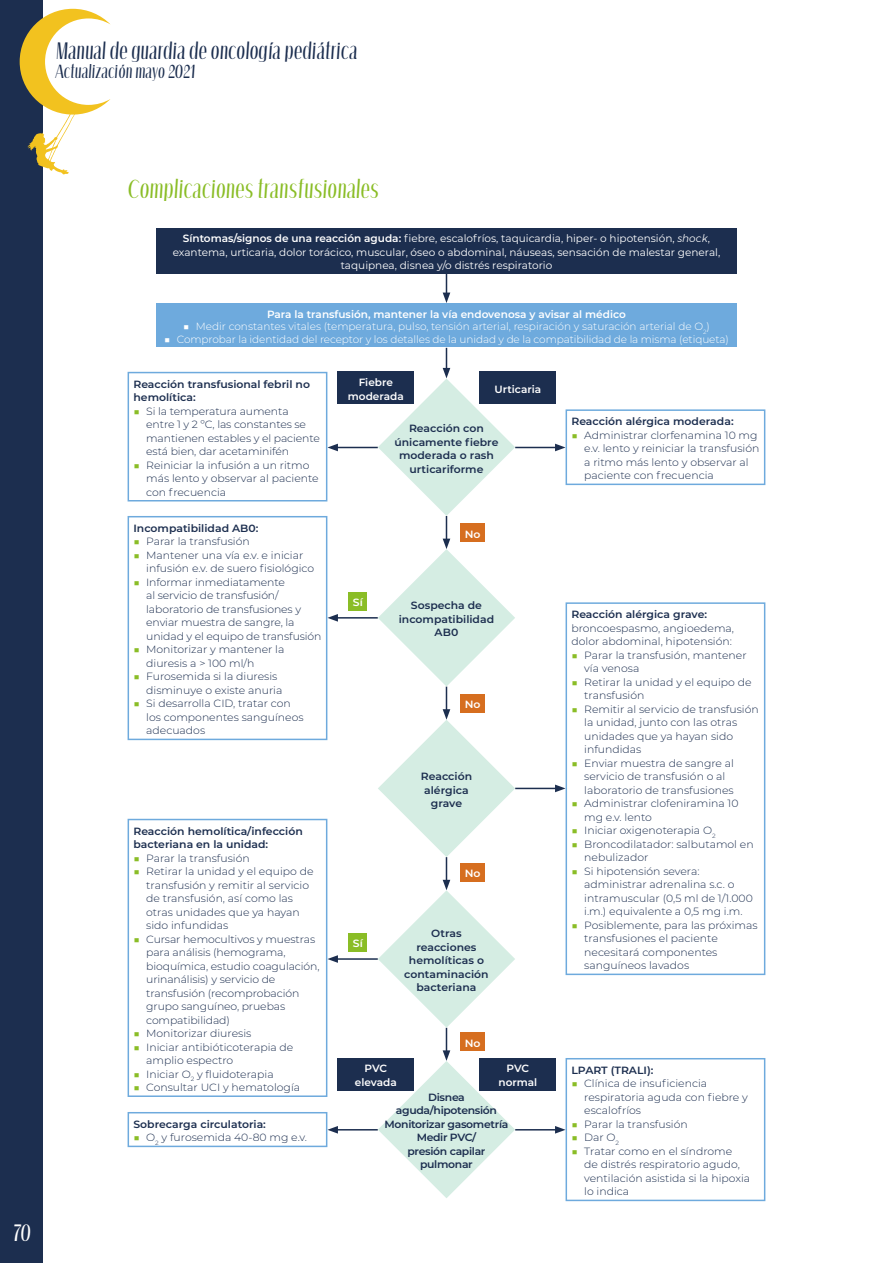
<style>
.page{position:relative;width:893px;height:1263px;background:#fff}
.page>*{position:absolute;margin:0;border:0;box-sizing:border-box;transform-origin:0 0}
.t1{font:700 16.5px "void";color:#8abd26}
.t2{font:700 15px "void";color:#1c2e4f}
.t3{font:700 15px "void";color:#fff}
.t4{font:700 12px "void";color:#1c2e4f}
.t5{font:300 10.5px/13.5px "Montserrat";color:#1c2e4f}
.t6{font:600 10.5px/13.5px "Montserrat";color:#1c2e4f;text-align:center}
.t7{font:10.5px/13.5px "Montserrat";color:#fff;text-align:center}
.t8{font:300 10.5px "Montserrat";letter-spacing:-.01em;color:#fff}
.t9{font:600 10.5px/13.5px "Montserrat";color:#fff;text-align:center}
.t10{font:600 10.5px/13.5px "Montserrat";letter-spacing:-.03em;color:#1c2e4f;text-align:center}
.s1{font-weight:600}
.s2{font-weight:300;font-style:italic}
.s3{color:#8abd26}
</style>
<div class="page">
<div style="left:0;top:0;width:43px;height:1263px;background:#1c2e4f"></div>
<svg style="left:20px;top:9px;width:91px;height:165px"></svg>
<div style="left:156px;top:228px;width:580px;height:45px;background:#1c2e4f"></div>
<svg style="left:443px;top:273px;width:7px;height:30px"></svg>
<hr style="left:336px;top:447px;width:42px;height:1px;background:#1c2e4f">
<svg style="left:327px;top:444px;width:11px;height:7px"></svg>
<hr style="left:336px;top:617px;width:42px;height:2px;background:#1c2e4f">
<svg style="left:327px;top:614px;width:11px;height:8px"></svg>
<hr style="left:336px;top:958px;width:42px;height:2px;background:#1c2e4f">
<svg style="left:327px;top:955px;width:11px;height:8px"></svg>
<hr style="left:336px;top:1129px;width:42px;height:1px;background:#1c2e4f">
<svg style="left:327px;top:1126px;width:11px;height:7px"></svg>
<hr style="left:515px;top:447px;width:42px;height:1px;background:#1c2e4f">
<svg style="left:555px;top:444px;width:11px;height:7px"></svg>
<hr style="left:515px;top:788px;width:42px;height:1px;background:#1c2e4f">
<svg style="left:555px;top:785px;width:11px;height:7px"></svg>
<hr style="left:515px;top:1129px;width:42px;height:1px;background:#1c2e4f">
<svg style="left:555px;top:1126px;width:11px;height:7px"></svg>
<div style="left:156px;top:303px;width:580px;height:44px;background:#6eaadd"></div>
<div style="left:338px;top:372px;width:76px;height:32px;background:#1c2e4f"></div>
<div style="left:338px;top:1058px;width:76px;height:32px;background:#1c2e4f"></div>
<div style="left:480px;top:372px;width:76px;height:32px;background:#1c2e4f"></div>
<div style="left:480px;top:1058px;width:76px;height:32px;background:#1c2e4f"></div>
<div style="left:128px;top:372px;width:199px;height:129px;border:2px solid #6eaadd"></div>
<div style="left:128px;top:516px;width:199px;height:224px;border:2px solid #6eaadd"></div>
<div style="left:128px;top:819px;width:199px;height:278px;border:2px solid #6eaadd"></div>
<div style="left:128px;top:1112px;width:199px;height:35px;border:2px solid #6eaadd"></div>
<div style="left:566px;top:602px;width:199px;height:373px;border:2px solid #6eaadd"></div>
<div style="left:566px;top:409px;width:199px;height:76px;border:2px solid #6eaadd"></div>
<div style="left:566px;top:1058px;width:199px;height:143px;border:2px solid #6eaadd"></div>
<div style="left:349px;top:592px;width:18px;height:18px;background:#8abd26"></div>
<div style="left:349px;top:933px;width:18px;height:18px;background:#8abd26"></div>
<svg style="left:378px;top:348px;width:137px;height:850px"></svg>
<h2 class="t2" style="left:55px;top:40px;width:304px">Manual de guardia de oncologi´a pedia´trica</h2>
<p class="t4" style="left:55px;top:63px;width:142px">Actualizacio´n mayo 2021</p>
<h2 class="t3" style="left:13px;top:1223px;width:19px">70</h2>
<h1 class="t1" style="left:128px;top:178px;width:252px">Complicaciones transfusionales</h1>
<p class="t7" style="left:173px;top:231px;width:549px"><span class="s1">Síntomas/signos de una reacción aguda:</span> fiebre, escalofríos, taquicardia, hiper- o hipotensión, <span class="s2">shock</span>, exantema, urticaria, dolor torácico, muscular, óseo o abdominal, náuseas, sensación de malestar general, taquipnea, disnea y/o distrés respiratorio</p>
<p class="t9" style="left:267px;top:307px;width:360px">Para la transfusión, mantener la vía endovenosa y avisar al médico</p>
<p class="t8" style="left:183px;top:319px;width:528px">■ Medir constantes vitales (temperatura, pulso, tensión arterial, respiración y saturación arterial de O<sub>2</sub>)</p>
<p class="t8" style="left:164px;top:332px;width:566px">■ Comprobar la identidad del receptor y los detalles de la unidad y de la compatibilidad de la misma (etiqueta)</p>
<p class="t9" style="left:348px;top:375px;width:57px">Fiebre moderada</p>
<p class="t6" style="left:133px;top:377px;width:178px;text-align:left">Reacción transfusional febril no hemolítica:</p>
<p class="t5" style="left:146px;top:404px;width:175px;text-indent:-13px"><span class="s3">■</span> Si la temperatura aumenta<br>entre 1 y 2 ºC, las constantes se mantienen estables y el paciente está bien, dar acetaminifén</p>
<p class="t5" style="left:146px;top:458px;width:174px;text-indent:-13px"><span class="s3">■</span> Reiniciar la infusión a un ritmo más lento y observar al paciente con frecuencia</p>
<p class="t6" style="left:133px;top:521px;width:127px">Incompatibilidad AB0:</p>
<p class="t5" style="left:133px;top:535px;width:118px"><span class="s3">■</span> Parar la transfusión</p>
<p class="t5" style="left:146px;top:548px;width:169px;text-indent:-13px"><span class="s3">■</span> Mantener una vía e.v. e iniciar infusión e.v. de suero fisiológico</p>
<p class="t5" style="left:146px;top:575px;width:177px;text-indent:-13px"><span class="s3">■</span> Informar inmediatamente<br>al servicio de transfusión/ laboratorio de transfusiones y enviar muestra de sangre, la unidad y el equipo de transfusión</p>
<p class="t5" style="left:146px;top:643px;width:140px;text-indent:-13px"><span class="s3">■</span> Monitorizar y mantener la diuresis a &gt; 100 ml/h</p>
<p class="t5" style="left:146px;top:670px;width:138px;text-indent:-13px"><span class="s3">■</span> Furosemida si la diuresis disminuye o existe anuria</p>
<p class="t5" style="left:146px;top:697px;width:159px;text-indent:-13px"><span class="s3">■</span> Si desarrolla CID, tratar con los componentes sanguíneos adecuados</p>
<p class="t9" style="left:495px;top:382px;width:48px">Urticaria</p>
<p class="t6" style="left:571px;top:414px;width:164px">Reacción alérgica moderada:</p>
<p class="t5" style="left:584px;top:428px;width:177px;text-indent:-13px"><span class="s3">■</span> Administrar clorfenamina 10 mg e.v. lento y reiniciar la transfusión a ritmo más lento y observar al paciente con frecuencia</p>
<p class="t6" style="left:394px;top:421px;width:106px">Reacción con únicamente fiebre moderada o rash urticariforme</p>
<p class="t9" style="left:465px;top:527px;width:17px">No</p>
<p class="t9" style="left:353px;top:595px;width:11px">Sí</p>
<p class="t6" style="left:399px;top:598px;width:97px">Sospecha de incompatibilidad<br>AB0</p>
<p class="t6" style="left:571px;top:607px;width:137px">Reacción alérgica grave:</p>
<p class="t5" style="left:571px;top:621px;width:164px">broncoespasmo, angioedema, dolor abdominal, hipotensión:</p>
<p class="t5" style="left:584px;top:648px;width:164px;text-indent:-13px"><span class="s3">■</span> Parar la transfusión, mantener vía venosa</p>
<p class="t5" style="left:584px;top:675px;width:169px;text-indent:-13px"><span class="s3">■</span> Retirar la unidad y el equipo de transfusión</p>
<p class="t5" style="left:584px;top:702px;width:176px;text-indent:-13px"><span class="s3">■</span> Remitir al servicio de transfusión la unidad, junto con las otras unidades que ya hayan sido infundidas</p>
<p class="t5" style="left:584px;top:756px;width:151px;text-indent:-13px"><span class="s3">■</span> Enviar muestra de sangre al servicio de transfusión o al laboratorio de transfusiones</p>
<p class="t5" style="left:584px;top:796px;width:156px;text-indent:-13px"><span class="s3">■</span> Administrar clofeniramina 10 mg e.v. lento</p>
<p class="t5" style="left:571px;top:823px;width:146px"><span class="s3">■</span> Iniciar oxigenoterapia O<sub>2</sub></p>
<p class="t5" style="left:584px;top:837px;width:171px;text-indent:-13px"><span class="s3">■</span> Broncodilatador: salbutamol en nebulizador</p>
<p class="t5" style="left:584px;top:864px;width:170px;text-indent:-13px"><span class="s3">■</span> Si hipotensión severa: administrar adrenalina s.c. o intramuscular (0,5 ml de 1/1.000 i.m.) equivalente a 0,5 mg i.m.</p>
<p class="t5" style="left:584px;top:918px;width:175px;text-indent:-13px"><span class="s3">■</span> Posiblemente, para las próximas transfusiones el paciente necesitará componentes sanguíneos lavados</p>
<p class="t9" style="left:465px;top:697px;width:17px">No</p>
<p class="t6" style="left:421px;top:769px;width:53px">Reacción alérgica grave</p>
<p class="t6" style="left:133px;top:824px;width:171px;text-align:left">Reacción hemolítica/infección bacteriana en la unidad:</p>
<p class="t5" style="left:133px;top:851px;width:118px"><span class="s3">■</span> Parar la transfusión</p>
<p class="t5" style="left:146px;top:864px;width:169px;text-indent:-13px"><span class="s3">■</span> Retirar la unidad y el equipo de transfusión y remitir al servicio de transfusión, así como las otras unidades que ya hayan sido infundidas</p>
<p class="t5" style="left:146px;top:932px;width:175px;text-indent:-13px"><span class="s3">■</span> Cursar hemocultivos y muestras para análisis (hemograma, bioquímica, estudio coagulación, urinanálisis) y servicio de transfusión (recomprobación grupo sanguíneo, pruebas compatibilidad)</p>
<p class="t5" style="left:133px;top:1026px;width:119px"><span class="s3">■</span> Monitorizar diuresis</p>
<p class="t5" style="left:146px;top:1040px;width:149px;text-indent:-13px"><span class="s3">■</span> Iniciar antibióticoterapia de amplio espectro</p>
<p class="t5" style="left:133px;top:1067px;width:142px"><span class="s3">■</span> Iniciar O<sub>2</sub> y fluidoterapia</p>
<p class="t5" style="left:133px;top:1080px;width:168px"><span class="s3">■</span> Consultar UCI y hematología</p>
<p class="t6" style="left:133px;top:1117px;width:134px">Sobrecarga circulatoria:</p>
<p class="t5" style="left:133px;top:1130px;width:175px"><span class="s3">■</span> O<sub>2</sub> y furosemida 40-80 mg e.v.</p>
<p class="t9" style="left:465px;top:866px;width:17px">No</p>
<p class="t6" style="left:404px;top:926px;width:86px">Otras reacciones hemolíticas o contaminación bacteriana</p>
<p class="t9" style="left:353px;top:936px;width:11px">Sí</p>
<p class="t9" style="left:465px;top:1036px;width:17px">No</p>
<p class="t9" style="left:355px;top:1061px;width:43px">PVC elevada</p>
<p class="t9" style="left:498px;top:1061px;width:40px">PVC normal</p>
<p class="t6" style="left:571px;top:1063px;width:83px">LPART (TRALI):</p>
<p class="t5" style="left:584px;top:1076px;width:165px;text-indent:-13px"><span class="s3">■</span> Clínica de insuficiencia respiratoria aguda con fiebre y escalofríos</p>
<p class="t5" style="left:571px;top:1117px;width:118px"><span class="s3">■</span> Parar la transfusión</p>
<p class="t5" style="left:571px;top:1130px;width:49px"><span class="s3">■</span> Dar O<sub>2</sub></p>
<p class="t5" style="left:584px;top:1144px;width:167px;text-indent:-13px"><span class="s3">■</span> Tratar como en el síndrome<br>de distrés respiratorio agudo, ventilación asistida si la hipoxia lo indica</p>
<p class="t10" style="left:385px;top:1090px;width:125px">Disnea aguda/hipotensión<br>Monitorizar gasometría<br>Medir PVC/<br>presión capilar pulmonar</p>
</div>
